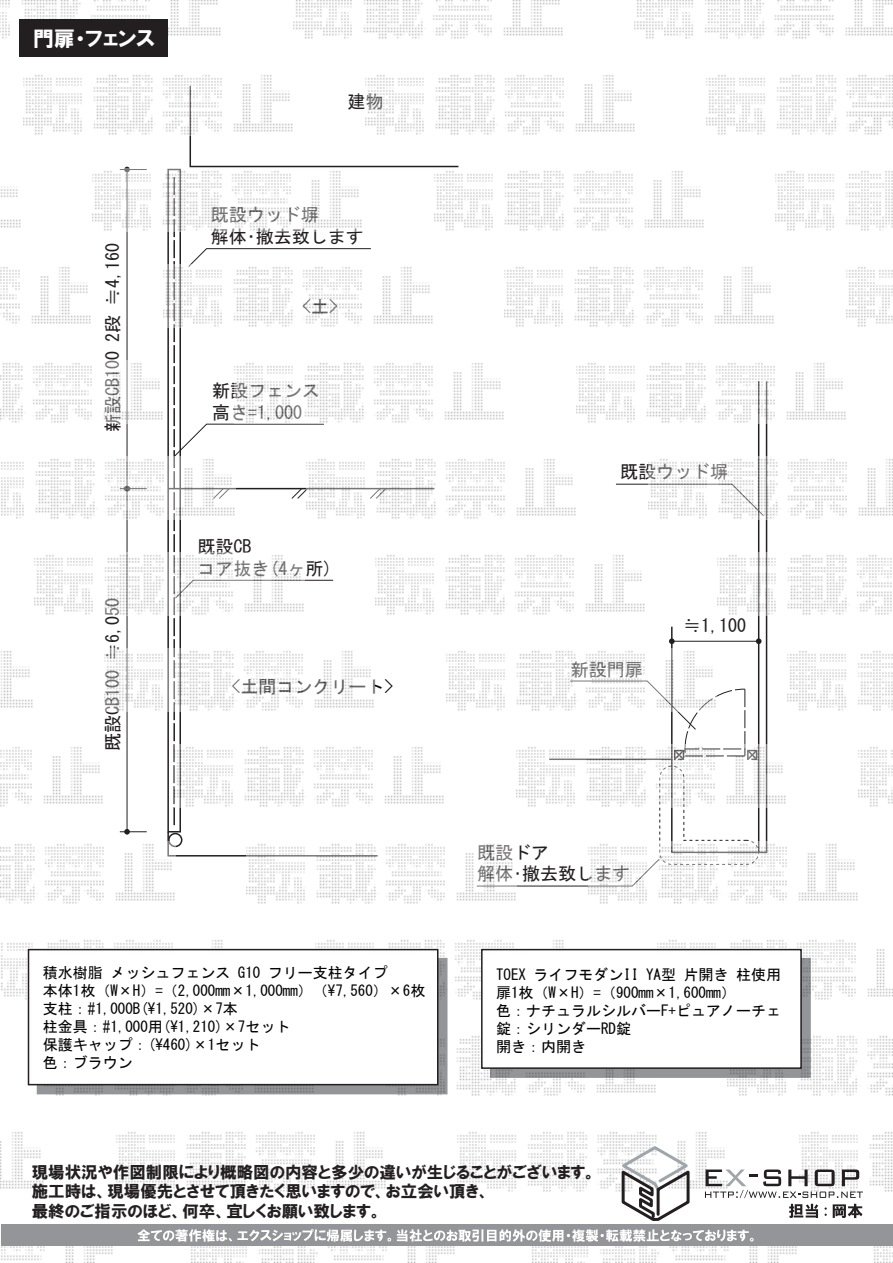
<style>
.page{position:relative;width:893px;height:1263px;background:#fff}
.page>*{position:absolute;margin:0;border:0;box-sizing:border-box;transform-origin:0 0}
.t1{font:21px "HGP Soei Kakugothic UB";color:#fff}
.t2{font:18px/21.6px "MS Gothic";color:#231f20}
.t3{font:18px "MS Gothic";color:#030303}
.t4{font:16.5px/19.8px "HGP Soei Kakugothic UB";color:#231f20}
.t5{font:15px/18px "MS Gothic";color:#030303}
</style>
<div class="page">
<svg style="left:189px;top:135px;width:270px;height:33px"></svg>
<div style="left:758px;top:380px;width:9px;height:473px;border:2px solid #231f20"></div>
<hr style="left:127px;top:169px;width:1px;height:320px;background:#231f20">
<hr style="left:127px;top:489px;width:1px;height:343px;background:#231f20">
<svg style="left:120px;top:829px;width:27px;height:5px"></svg>
<svg style="left:616px;top:483px;width:32px;height:2px"></svg>
<svg style="left:167px;top:231px;width:209px;height:626px"></svg>
<svg style="left:517px;top:625px;width:244px;height:262px"></svg>
<img style="left:0;top:0;width:221px;height:39px">
<img style="left:293px;top:0;width:270px;height:39px">
<img style="left:635px;top:0;width:258px;height:39px">
<img style="left:24px;top:75px;width:269px;height:60px">
<img style="left:365px;top:75px;width:270px;height:60px">
<img style="left:707px;top:75px;width:186px;height:60px">
<img style="left:93px;top:168px;width:269px;height:63px">
<img style="left:0;top:186px;width:21px;height:42px">
<img style="left:434px;top:171px;width:270px;height:60px">
<img style="left:776px;top:171px;width:117px;height:60px">
<img style="left:163px;top:264px;width:270px;height:63px">
<img style="left:0;top:267px;width:91px;height:57px">
<img style="left:505px;top:267px;width:269px;height:60px">
<img style="left:846px;top:267px;width:47px;height:60px">
<img style="left:0;top:360px;width:163px;height:63px">
<img style="left:235px;top:360px;width:269px;height:63px">
<img style="left:576px;top:363px;width:270px;height:60px">
<img style="left:1px;top:457px;width:234px;height:63px">
<img style="left:307px;top:457px;width:269px;height:63px">
<img style="left:648px;top:457px;width:245px;height:63px">
<img style="left:34px;top:553px;width:270px;height:63px">
<img style="left:376px;top:555px;width:269px;height:60px">
<img style="left:717px;top:553px;width:175px;height:63px">
<img style="left:105px;top:649px;width:270px;height:63px">
<img style="left:0;top:651px;width:33px;height:57px">
<img style="left:446px;top:649px;width:270px;height:63px">
<img style="left:788px;top:651px;width:105px;height:60px">
<img style="left:0;top:747px;width:103px;height:60px">
<img style="left:175px;top:745px;width:269px;height:63px">
<img style="left:858px;top:747px;width:35px;height:60px">
<img style="left:516px;top:745px;width:270px;height:63px">
<img style="left:0;top:841px;width:175px;height:63px">
<img style="left:247px;top:841px;width:270px;height:63px">
<img style="left:588px;top:841px;width:270px;height:63px">
<img style="left:1px;top:940px;width:243px;height:60px">
<img style="left:316px;top:940px;width:270px;height:60px">
<img style="left:657px;top:940px;width:236px;height:60px">
<img style="left:45px;top:1094px;width:270px;height:2px">
<img style="left:386px;top:1033px;width:270px;height:63px">
<img style="left:728px;top:1036px;width:165px;height:60px">
<img style="left:0;top:1132px;width:44px;height:57px">
<img style="left:116px;top:1132px;width:270px;height:60px">
<img style="left:799px;top:1132px;width:94px;height:60px">
<img style="left:458px;top:1132px;width:267px;height:60px">
<img style="left:1px;top:1246px;width:112px;height:17px">
<img style="left:191px;top:1246px;width:264px;height:17px">
<img style="left:874px;top:1246px;width:19px;height:17px">
<img style="left:532px;top:1246px;width:265px;height:17px">
<svg style="left:618px;top:1144px;width:74px;height:77px"></svg>
<svg style="left:705px;top:1169px;width:158px;height:29px"></svg>
<div style="left:491px;top:959px;width:319px;height:118px;background:#939598"></div>
<div style="left:490px;top:958px;width:321px;height:120px;border:2px solid #939598"></div>
<div style="left:482px;top:950px;width:319px;height:118px;background:#fff"></div>
<div style="left:481px;top:949px;width:321px;height:120px;border:2px solid #231f20"></div>
<svg style="left:40px;top:961px;width:404px;height:130px;background:#86878a"></svg>
<div style="left:37px;top:958px;width:410px;height:136px;border:2px solid #939598"></div>
<div style="left:28px;top:950px;width:410px;height:135px;background:#fff"></div>
<div style="left:28px;top:949px;width:410px;height:136px;border:2px solid #231f20"></div>
<div style="left:19px;top:20px;width:149px;height:37px;background:#231f20"></div>
<div style="left:1px;top:1224px;width:892px;height:22px;background:#939598"></div>
<svg style="left:138px;top:1229px;width:253px;height:12px"></svg>
<svg style="left:397px;top:1229px;width:357px;height:13px"></svg>
<svg style="left:789px;top:1204px;width:29px;height:14px"></svg>
<svg style="left:825px;top:1207px;width:2px;height:9px"></svg>
<svg style="left:833px;top:1204px;width:29px;height:14px"></svg>
<h1 class="t1" style="left:33px;top:28px;width:123px">門扉・フェンス</h1>
<p class="t2" style="left:102px;top:432px;width:190px;rotate:-90deg">新設CB100 2段 ≒4,160</p>
<p class="t2" style="left:102px;top:751px;width:154px;rotate:-90deg">既設CB100 ≒6,050</p>
<p class="t2" style="left:347px;top:90px;width:37px">建物</p>
<p class="t2" style="left:211px;top:204px;width:154px">既設ウッド塀<br>解体･撤去致します</p>
<p class="t3" style="left:302px;top:298px;width:37px">&lt;土&gt;</p>
<p class="t2" style="left:212px;top:380px;width:109px">新設フェンス高さ=1,000</p>
<p class="t2" style="left:197px;top:536px;width:136px">既設CB<br>コア抜き(4ヶ所)</p>
<p class="t3" style="left:232px;top:677px;width:164px">&lt;土間コンクリート&gt;</p>
<p class="t5" style="left:43px;top:964px;width:384px">積水樹脂 メッシュフェンス G10 フリー支柱タイプ<br>本体1枚（W×H）=（2,000mm×1,000mm）（¥7,560）×6枚支柱：#1,000B(¥1,520)×7本<br>柱金具：#1,000用(¥1,210)×7セット<br>保護キャップ：(¥460)×1セット<br>色：ブラウン</p>
<p class="t2" style="left:620px;top:461px;width:109px">既設ウッド塀</p>
<p class="t2" style="left:571px;top:658px;width:73px">新設門扉</p>
<p class="t2" style="left:683px;top:615px;width:64px">≒1,100</p>
<p class="t2" style="left:477px;top:841px;width:154px">既設ドア<br>解体･撤去致します</p>
<p class="t5" style="left:496px;top:965px;width:286px">TOEX ライフモダンII YA型 片開き 柱使用扉1枚（W×H）=（900mm×1,600mm）<br>色：ナチュラルシルバーF+ピュアノーチェ錠：シリンダーRD錠<br>開き：内開き</p>
<p class="t4" style="left:32px;top:1162px;width:566px">現場状況や作図制限により概略図の内容と多少の違いが生じることがございます。施工時は、現場優先とさせて頂きたく思いますので、お立会い頂き、<br>最終のご指示のほど、何卒、宜しくお願い致します。</p>
</div>
